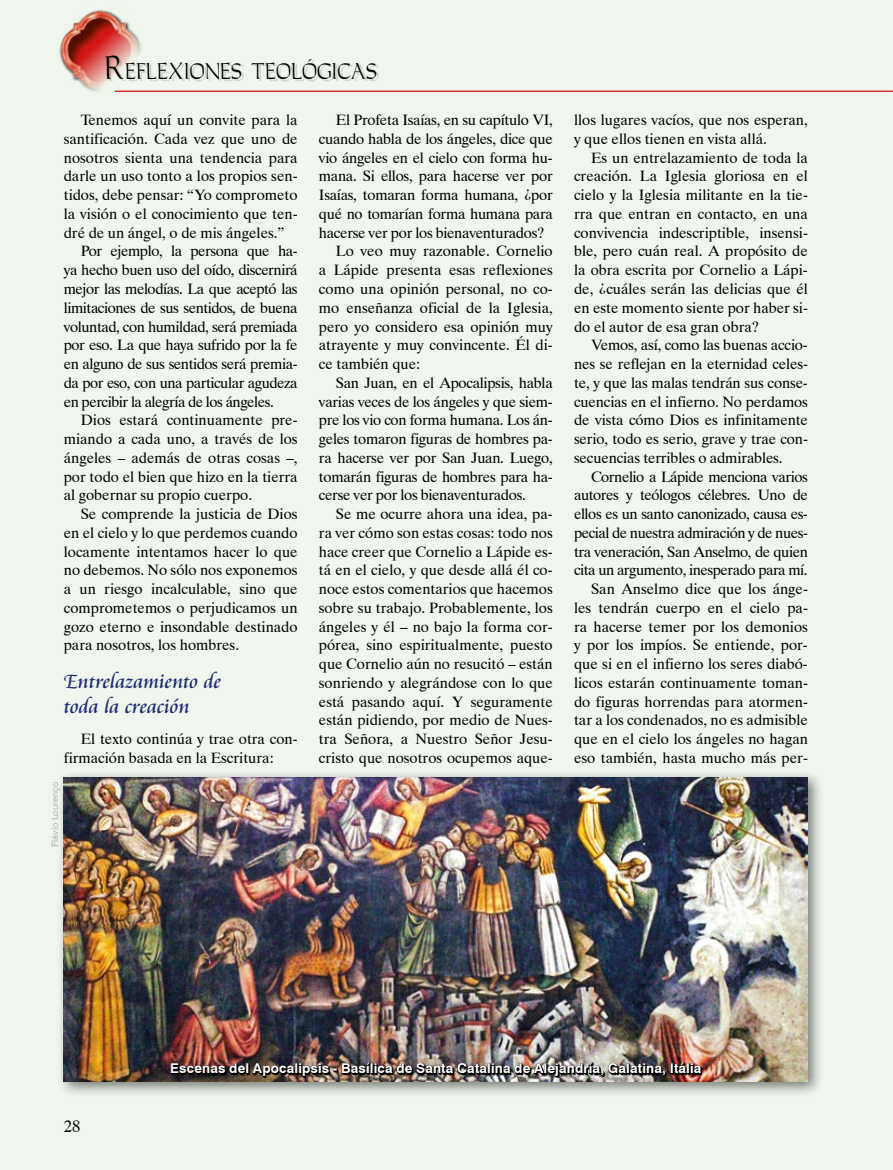
<style>
.page{position:relative;width:893px;height:1170px;background:#fff}
.page>*{position:absolute;margin:0;border:0;box-sizing:border-box;transform-origin:0 0}
.t1{font:21px/25.2px "Cataneo Especial";letter-spacing:-.005em;color:#202b73}
.t2{font:21px "Carleton Normal";color:#000;scale:.8 1}
.t3{font:16.5px "Dutch 801 BT";color:#000}
.t4{font:15px/18.8px "Dutch 801 BT";color:#000}
.t5{font:15px "Dutch 801 BT";letter-spacing:-.02em;color:#000}
.t6{font:15px "Dutch 801 BT";letter-spacing:-.03em;color:#000}
.t7{font:700 13.5px "Swiss 721 BT";letter-spacing:.01em;color:#fff}
.t8{font:9px "Swiss 721 BT";color:#b3b2b2}
.s1{font-size:30px}
</style>
<div class="page">
<div style="left:0;top:0;width:893px;height:1169px;background:#f0f6ed"></div>
<hr style="left:115px;top:91px;width:778px;height:1px;background:#d20a11">
<img style="left:59px;top:9px;width:93px;height:83px">
<div style="left:108px;top:58px;width:271px;height:23px;background:#000;opacity:.15"></div>
<div style="left:56px;top:769px;width:768px;height:328px;background:#000;opacity:.5"></div>
<img style="left:64px;top:777px;width:744px;height:304px">
<svg style="left:172px;top:1076px;width:530px;height:1px"></svg>
<img style="left:170px;top:1061px;width:532px;height:15px">
<h1 class="t2" style="left:104px;top:58px;width:342px"><span class="s1">R</span>EFLEXIONES TEOLÓGICAS</h1>
<p class="t5" style="left:336px;top:111px;width:218px">El Profeta Isaías, en su capítulo VI,</p>
<p class="t5" style="left:319px;top:129px;width:235px">cuando habla de los ángeles, dice que</p>
<p class="t5" style="left:319px;top:148px;width:235px">vio ángeles en el cielo con forma hu-</p>
<p class="t5" style="left:319px;top:167px;width:235px">mana. Si ellos, para hacerse ver por</p>
<p class="t5" style="left:319px;top:186px;width:235px">Isaías, tomaran forma humana, ¿por</p>
<p class="t5" style="left:319px;top:204px;width:235px">qué no tomarían forma humana para</p>
<p class="t5" style="left:319px;top:223px;width:227px">hacerse ver por los bienaventurados?</p>
<p class="t4" style="left:336px;top:242px;width:218px">Lo veo muy razonable. Cornelio</p>
<p class="t4" style="left:319px;top:260px;width:235px">a Lápide presenta esas reflexiones</p>
<p class="t4" style="left:319px;top:279px;width:235px">como una opinión personal, no co-</p>
<p class="t4" style="left:319px;top:298px;width:235px">mo enseñanza oficial de la Iglesia,</p>
<p class="t4" style="left:319px;top:317px;width:235px">pero yo considero esa opinión muy</p>
<p class="t4" style="left:319px;top:335px;width:235px">atrayente y muy convincente. Él di-</p>
<p class="t4" style="left:319px;top:354px;width:103px">ce también que:</p>
<p class="t5" style="left:336px;top:373px;width:218px">San Juan, en el Apocalipsis, habla</p>
<p class="t5" style="left:319px;top:392px;width:235px">varias veces de los ángeles y que siem-</p>
<p class="t5" style="left:319px;top:411px;width:235px">pre los vio con forma humana. Los án-</p>
<p class="t5" style="left:319px;top:429px;width:235px">geles tomaron figuras de hombres pa-</p>
<p class="t5" style="left:319px;top:448px;width:235px">ra hacerse ver por San Juan. Luego,</p>
<p class="t5" style="left:319px;top:467px;width:235px">tomarán figuras de hombres para ha-</p>
<p class="t5" style="left:319px;top:486px;width:208px">cerse ver por los bienaventurados.</p>
<p class="t4" style="left:336px;top:504px;width:218px">Se me ocurre ahora una idea, pa-</p>
<p class="t4" style="left:319px;top:523px;width:235px">ra ver cómo son estas cosas: todo nos</p>
<p class="t4" style="left:319px;top:542px;width:235px">hace creer que Cornelio a Lápide es-</p>
<p class="t4" style="left:319px;top:560px;width:235px">tá en el cielo, y que desde allá él co-</p>
<p class="t4" style="left:319px;top:579px;width:235px">noce estos comentarios que hacemos</p>
<p class="t4" style="left:319px;top:598px;width:235px">sobre su trabajo. Probablemente, los</p>
<p class="t4" style="left:319px;top:617px;width:235px">ángeles y él – no bajo la forma cor-</p>
<p class="t4" style="left:319px;top:635px;width:235px">pórea, sino espiritualmente, puesto</p>
<p class="t4" style="left:319px;top:654px;width:235px">que Cornelio aún no resucitó – están</p>
<p class="t4" style="left:319px;top:673px;width:235px">sonriendo y alegrándose con lo que</p>
<p class="t4" style="left:319px;top:692px;width:235px">está pasando aquí. Y seguramente</p>
<p class="t4" style="left:319px;top:710px;width:235px">están pidiendo, por medio de Nues-</p>
<p class="t4" style="left:319px;top:729px;width:235px">tra Señora, a Nuestro Señor Jesu-</p>
<p class="t4" style="left:319px;top:748px;width:235px">cristo que nosotros ocupemos aque-</p>
<p class="t4" style="left:81px;top:110px;width:218px">Tenemos aquí un convite para la</p>
<p class="t4" style="left:64px;top:129px;width:235px">santificación. Cada vez que uno de</p>
<p class="t4" style="left:64px;top:148px;width:235px">nosotros sienta una tendencia para</p>
<p class="t4" style="left:64px;top:167px;width:235px">darle un uso tonto a los propios sen-</p>
<p class="t4" style="left:64px;top:185px;width:235px">tidos, debe pensar: “Yo comprometo</p>
<p class="t4" style="left:64px;top:204px;width:235px">la visión o el conocimiento que ten-</p>
<p class="t4" style="left:64px;top:223px;width:222px">dré de un ángel, o de mis ángeles.”</p>
<p class="t6" style="left:81px;top:242px;width:218px">Por ejemplo, la persona que ha-</p>
<p class="t6" style="left:64px;top:261px;width:235px">ya hecho buen uso del oído, discernirá</p>
<p class="t6" style="left:64px;top:279px;width:235px">mejor las melodías. La que aceptó las</p>
<p class="t6" style="left:64px;top:298px;width:235px">limitaciones de sus sentidos, de buena</p>
<p class="t6" style="left:64px;top:317px;width:235px">voluntad, con humildad, será premiada</p>
<p class="t6" style="left:64px;top:336px;width:235px">por eso. La que haya sufrido por la fe</p>
<p class="t6" style="left:64px;top:354px;width:235px">en alguno de sus sentidos será premia-</p>
<p class="t6" style="left:64px;top:373px;width:235px">da por eso, con una particular agudeza</p>
<p class="t6" style="left:64px;top:392px;width:212px">en percibir la alegría de los ángeles.</p>
<p class="t4" style="left:81px;top:410px;width:218px">Dios estará continuamente pre-</p>
<p class="t4" style="left:64px;top:429px;width:235px">miando a cada uno, a través de los</p>
<p class="t4" style="left:64px;top:448px;width:235px">ángeles – además de otras cosas –,</p>
<p class="t4" style="left:64px;top:467px;width:235px">por todo el bien que hizo en la tierra</p>
<p class="t4" style="left:64px;top:485px;width:190px">al gobernar su propio cuerpo.</p>
<p class="t4" style="left:81px;top:504px;width:218px">Se comprende la justicia de Dios</p>
<p class="t4" style="left:64px;top:523px;width:235px">en el cielo y lo que perdemos cuando</p>
<p class="t4" style="left:64px;top:542px;width:235px">locamente intentamos hacer lo que</p>
<p class="t4" style="left:64px;top:560px;width:235px">no debemos. No sólo nos exponemos</p>
<p class="t4" style="left:64px;top:579px;width:235px">a un riesgo incalculable, sino que</p>
<p class="t4" style="left:64px;top:598px;width:235px">comprometemos o perjudicamos un</p>
<p class="t4" style="left:64px;top:617px;width:235px">gozo eterno e insondable destinado</p>
<p class="t4" style="left:64px;top:635px;width:177px">para nosotros, los hombres.</p>
<h1 class="t1" style="left:64px;top:669px;width:159px">Entrelazamiento de toda la creación</h1>
<p class="t4" style="left:64px;top:729px;width:235px;text-indent:17px">El texto continúa y trae otra con&shy;firmación basada en la Escritura:</p>
<p class="t8" style="left:50px;top:846px;width:66px;rotate:-90deg">Flávio Lourenço</p>
<p class="t4" style="left:574px;top:110px;width:235px">llos lugares vacíos, que nos esperan, y que ellos tienen en vista allá.</p>
<p class="t4" style="left:574px;top:148px;width:235px;text-align:justify;text-indent:17px">Es un entrelazamiento de toda la creación. La Iglesia gloriosa en el cielo y la Iglesia militante en la tie&shy;rra que entran en contacto, en una convivencia indescriptible, insensi&shy;ble, pero cuán real. A propósito de la obra escrita por Cornelio a Lápi&shy;de, ¿cuáles serán las delicias que él en este momento siente por haber si&shy;do el autor de esa gran obra?</p>
<p class="t4" style="left:574px;top:335px;width:235px;text-align:justify;text-indent:17px">Vemos, así, como las buenas accio&shy;nes se reflejan en la eternidad celes&shy;te, y que las malas tendrán sus conse&shy;cuencias en el infierno. No perdamos de vista cómo Dios es infinitamente serio, todo es serio, grave y trae con&shy;secuencias terribles o admirables.</p>
<p class="t4" style="left:574px;top:467px;width:235px;text-align:right">Cornelio a Lápide menciona varios autores y teólogos célebres. Uno de ellos es un santo canonizado, causa es&shy;pecial de nuestra admiración y de nues&shy;tra veneración, San Anselmo, de quien cita un argumento, inesperado para mí.<br>San Anselmo dice que los ánge&shy;les tendrán cuerpo en el cielo pa&shy;ra hacerse temer por los demonios y por los impíos. Se entiende, por&shy;que si en el infierno los seres diabó&shy;licos estarán continuamente toman&shy;do figuras horrendas para atormen&shy;tar a los condenados, no es admisible que en el cielo los ángeles no hagan eso también, hasta mucho más per-</p>
<p class="t3" style="left:64px;top:1116px;width:18px">28</p>
<p class="t7" style="left:170px;top:1060px;width:533px">Escenas del Apocalipsis - Basílica de Santa Catalina de Alejandría, Galatina, Itália</p>
</div>
